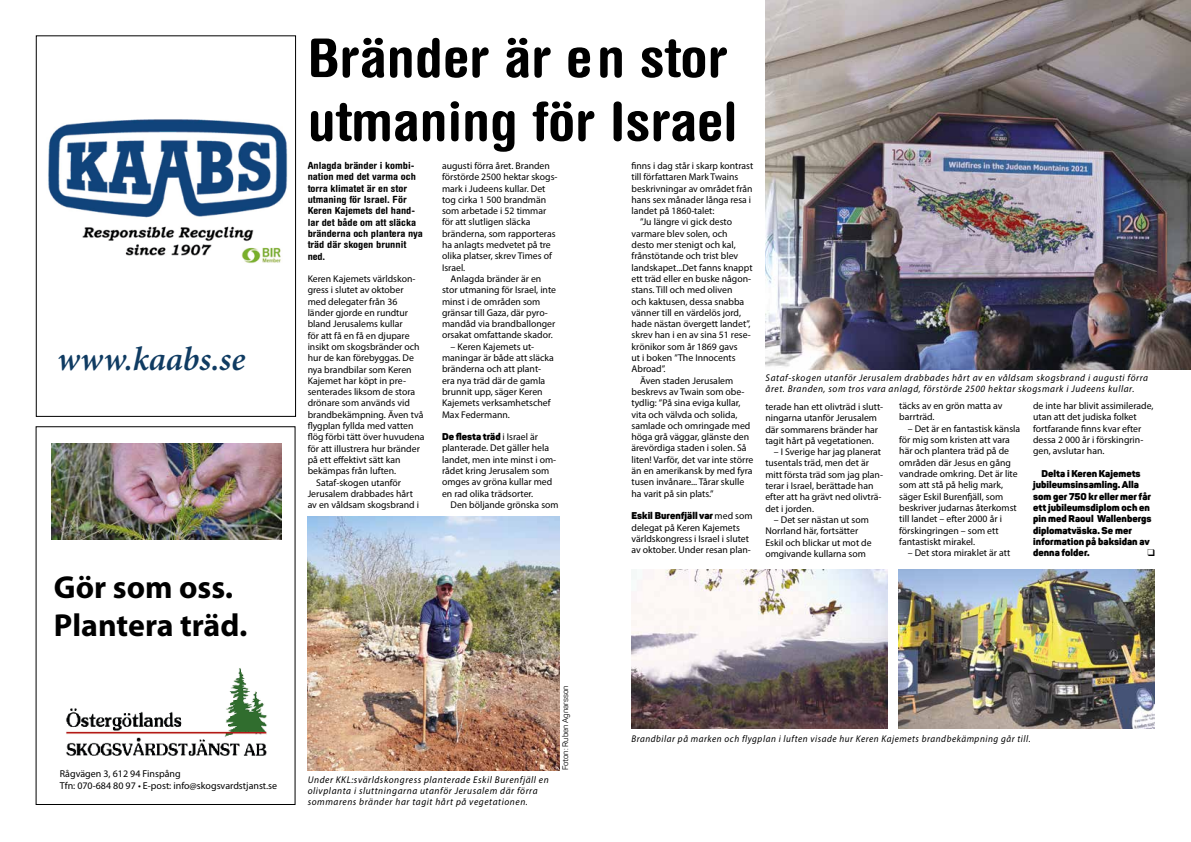
<style>
.page{position:relative;width:1191px;height:842px;background:#fff}
.page>*{position:absolute;margin:0;border:0;box-sizing:border-box;transform-origin:0 0}
.t1{font:700 condensed 53px/63.6px "Context Rounded Condensed S Si";color:#000;scale:1.15 1}
.t2{font:italic 600 33.8px "Minion Pro";color:#0f3b62}
.t3{font:700 31.9px/38.3px "Myriad Pro";color:#000}
.t4{font:10px/12px "Myriad Pro";color:#000}
.t5{font:9.8px/11.3px "Myriad Pro";color:#000}
.t6{font:italic 9.8px/11.3px "Myriad Pro";letter-spacing:.06em;color:#000;scale:.96 1}
.t7{font:900 9.8px/11.3px "Panton";color:#000}
.t8{font:700 condensed 9.8px/11.3px "Context Rounded Condensed S Si";color:#000;scale:1.15 1}
.t9{font:italic 9.8px "Myriad Pro";letter-spacing:.06em;color:#000;scale:.94 1}
.t10{font:8px "Panton";color:#000}
.s1{font-family:"Myriad Pro";font-weight:400}
</style>
<div class="page">
<img style="left:308px;top:517px;width:251px;height:253px">
<img style="left:48px;top:119px;width:240px;height:144px">
<div style="left:36px;top:36px;width:260px;height:380px;border:1px solid #000"></div>
<svg style="left:477px;top:648px;width:13px;height:13px"></svg>
<img style="left:765px;top:0;width:426px;height:369px">
<img style="left:631px;top:569px;width:256px;height:159px">
<img style="left:66px;top:668px;width:201px;height:88px">
<img style="left:51px;top:444px;width:230px;height:95px">
<img style="left:899px;top:569px;width:256px;height:159px">
<h2 class="t2" style="left:57px;top:335px;width:190px">www.kaabs.se</h2>
<h3 class="t3" style="left:54px;top:567px;width:195px">Gör som oss.<br>Plantera träd.</h3>
<p class="t4" style="left:60px;top:767px;width:219px">Rågvägen 3, 612 94 Finspång<br>Tfn: 070-684 80 97 • E-post: info@skogsvardstjanst.se</p>
<h1 class="t1" style="left:308px;top:25px;width:375px">Bränder är en stor utmaning för Israel</h1>
<p class="t8" style="left:308px;top:160px;width:102px">Anlagda bränder i kombi&shy;nation med det varma och torra klimatet är en stor utmaning för Israel. För<br>Keren Kajemets del hand&shy;lar det både om att släcka bränderna och plantera nya träd där skogen brunnit ned.</p>
<p class="t5" style="left:308px;top:273px;width:109px">Keren Kajemets världskon-</p>
<p class="t5" style="left:308px;top:284px;width:97px">gress i slutet av oktober</p>
<p class="t5" style="left:308px;top:296px;width:91px">med delegater från 36</p>
<p class="t5" style="left:308px;top:307px;width:102px">länder gjorde en rundtur</p>
<p class="t5" style="left:308px;top:318px;width:96px">bland Jerusalems kullar</p>
<p class="t5" style="left:308px;top:330px;width:103px">för att få en få en djupare</p>
<p class="t5" style="left:308px;top:341px;width:113px">insikt om skogsbränder och</p>
<p class="t5" style="left:308px;top:352px;width:108px">hur de kan förebyggas. De</p>
<p class="t5" style="left:308px;top:363px;width:105px">nya brandbilar som Keren</p>
<p class="t5" style="left:308px;top:375px;width:100px">Kajemet har köpt in pre-</p>
<p class="t5" style="left:308px;top:386px;width:109px">senterades liksom de stora</p>
<p class="t5" style="left:308px;top:397px;width:104px">drönare som används vid</p>
<p class="t5" style="left:308px;top:409px;width:117px">brandbekämpning. Även två</p>
<p class="t5" style="left:308px;top:420px;width:107px">flygplan fyllda med vatten</p>
<p class="t5" style="left:308px;top:431px;width:118px">flög förbi tätt över huvudena</p>
<p class="t5" style="left:308px;top:443px;width:114px">för att illustrera hur bränder</p>
<p class="t5" style="left:308px;top:454px;width:95px">på ett effektivt sätt kan</p>
<p class="t5" style="left:308px;top:465px;width:90px">bekämpas från luften.</p>
<p class="t5" style="left:316px;top:476px;width:86px">Sataf-skogen utanför</p>
<p class="t5" style="left:308px;top:488px;width:107px">Jerusalem drabbades hårt</p>
<p class="t5" style="left:308px;top:499px;width:113px">av en våldsam skogsbrand i</p>
<p class="t5" style="left:442px;top:160px;width:109px">augusti förra året. Branden</p>
<p class="t5" style="left:442px;top:171px;width:117px">förstörde 2500 hektar skogs-</p>
<p class="t5" style="left:442px;top:182px;width:105px">mark i Judeens kullar. Det</p>
<p class="t5" style="left:442px;top:194px;width:106px">tog cirka 1 500 brandmän</p>
<p class="t5" style="left:442px;top:205px;width:106px">som arbetade i 52 timmar</p>
<p class="t5" style="left:442px;top:216px;width:90px">för att slutligen släcka</p>
<p class="t5" style="left:442px;top:228px;width:115px">bränderna, som rapporteras</p>
<p class="t5" style="left:442px;top:239px;width:110px">ha anlagts medvetet på tre</p>
<p class="t5" style="left:442px;top:250px;width:111px">olika platser, skrev Times of</p>
<p class="t5" style="left:442px;top:262px;width:25px">Israel.</p>
<p class="t5" style="left:450px;top:273px;width:92px">Anlagda bränder är en</p>
<p class="t5" style="left:442px;top:284px;width:115px">stor utmaning för Israel, inte</p>
<p class="t5" style="left:442px;top:295px;width:100px">minst i de områden som</p>
<p class="t5" style="left:442px;top:307px;width:107px">gränsar till Gaza, där pyro-</p>
<p class="t5" style="left:442px;top:318px;width:115px">mandåd via brandballonger</p>
<p class="t5" style="left:442px;top:329px;width:112px">orsakat omfattande skador.</p>
<p class="t5" style="left:442px;top:341px;width:113px;text-indent:9px">– Keren Kajemets ut&shy;maningar är både att släcka bränderna och att plant&shy;era nya träd där de gamla brunnit upp, säger Keren<br>Kajemets verksamhetschef<br>Max Federmann.</p>
<p class="t7" style="left:442px;top:431px;width:97px">De flesta träd <span class="s1">i Israel är</span></p>
<p class="t5" style="left:442px;top:442px;width:116px">planterade. Det gäller hela landet, men inte minst i om&shy;rådet kring Jerusalem som omges av gröna kullar med en rad olika trädsorter.</p>
<p class="t5" style="left:450px;top:499px;width:109px">Den böljande grönska som</p>
<p class="t5" style="left:631px;top:160px;width:123px">finns i dag står i skarp kontrast</p>
<p class="t5" style="left:631px;top:171px;width:108px">till författaren Mark Twains</p>
<p class="t5" style="left:631px;top:182px;width:122px">beskrivningar av området från</p>
<p class="t5" style="left:631px;top:194px;width:121px">hans sex månader långa resa i</p>
<p class="t5" style="left:631px;top:205px;width:84px">landet på 1860-talet:</p>
<p class="t5" style="left:640px;top:216px;width:94px">”Ju längre vi gick desto</p>
<p class="t5" style="left:631px;top:228px;width:97px">varmare blev solen, och</p>
<p class="t5" style="left:631px;top:239px;width:106px">desto mer stenigt och kal,</p>
<p class="t5" style="left:631px;top:250px;width:108px">frånstötande och trist blev</p>
<p class="t5" style="left:631px;top:261px;width:123px">landskapet...Det fanns knappt</p>
<p class="t5" style="left:631px;top:273px;width:121px">ett träd eller en buske någon-</p>
<p class="t5" style="left:631px;top:284px;width:102px">stans. Till och med oliven</p>
<p class="t5" style="left:631px;top:295px;width:114px">och kaktusen, dessa snabba</p>
<p class="t5" style="left:631px;top:307px;width:111px">vänner till en värdelös jord,</p>
<p class="t5" style="left:631px;top:318px;width:120px">hade nästan övergett landet”,</p>
<p class="t5" style="left:631px;top:329px;width:121px">skrev han i en av sina 51 rese-</p>
<p class="t5" style="left:631px;top:341px;width:108px">krönikor som år 1869 gavs</p>
<p class="t5" style="left:631px;top:352px;width:106px">ut i boken ”The Innocents</p>
<p class="t5" style="left:631px;top:363px;width:36px">Abroad”.</p>
<p class="t5" style="left:640px;top:375px;width:95px">Även staden Jerusalem</p>
<p class="t5" style="left:631px;top:386px;width:115px">beskrevs av Twain som obe-</p>
<p class="t5" style="left:631px;top:397px;width:110px">tydlig: ”På sina eviga kullar,</p>
<p class="t5" style="left:631px;top:408px;width:107px">vita och välvda och solida,</p>
<p class="t5" style="left:631px;top:420px;width:120px">samlade och omringade med</p>
<p class="t5" style="left:631px;top:431px;width:119px">höga grå väggar, glänste den</p>
<p class="t5" style="left:631px;top:442px;width:117px">ärevördiga staden i solen. Så</p>
<p class="t5" style="left:631px;top:454px;width:123px">liten! Varför, det var inte större</p>
<p class="t5" style="left:631px;top:465px;width:123px">än en amerikansk by med fyra</p>
<p class="t5" style="left:631px;top:476px;width:114px">tusen invånare... Tårar skulle</p>
<p class="t5" style="left:631px;top:488px;width:84px">ha varit på sin plats.”</p>
<p class="t7" style="left:631px;top:510px;width:123px">Eskil Burenfjäll var <span class="s1">med som</span></p>
<p class="t5" style="left:631px;top:521px;width:121px">delegat på Keren Kajemets världskongress i Israel i slutet av oktober. Under resan plan-</p>
<p class="t6" style="left:765px;top:372px;width:400px">Sataf-skogen utanför Jerusalem drabbades hårt av en våldsam skogsbrand i augusti förra året. Branden, som tros vara anlagd, förstörde 2500 hektar skogsmark i Judeens kullar.</p>
<p class="t5" style="left:765px;top:401px;width:119px">terade han ett olivträd i slutt&shy;ningarna utanför Jerusalem där sommarens bränder har tagit hårt på vegetationen.</p>
<p class="t5" style="left:765px;top:446px;width:119px;text-indent:9px">– I Sverige har jag planerat tusentals träd, men det är mitt första träd som jag plan&shy;terar i Israel, berättade han efter att ha grävt ned olivträ&shy;det i jorden.</p>
<p class="t5" style="left:765px;top:514px;width:108px;text-indent:9px">– Det ser nästan ut som<br>Norrland här, fortsätter<br>Eskil och blickar ut mot de omgivande kullarna som</p>
<p class="t5" style="left:899px;top:400px;width:105px">täcks av en grön matta av barrträd.</p>
<p class="t5" style="left:899px;top:423px;width:122px;text-indent:9px">– Det är en fantastisk känsla för mig som kristen att vara här och plantera träd på de områden där Jesus en gång vandrade omkring. Det är lite som att stå på helig mark, säger Eskil Burenfjäll, som beskriver judarnas återkomst till landet – efter 2000 år i förskingringen – som ett fantastiskt mirakel.</p>
<p class="t5" style="left:907px;top:547px;width:104px">– Det stora miraklet är att</p>
<p class="t5" style="left:1033px;top:400px;width:122px">de inte har blivit assimilerade, utan att det judiska folket fortfarande finns kvar efter dessa 2 000 år i förskingrin&shy;gen, avslutar han.</p>
<p class="t7" style="left:1033px;top:468px;width:120px;text-indent:9px">Delta i Keren Kajemets jubileumsinsamling. Alla som ger 750 kr eller mer får ett jubileumsdiplom och en pin med Raoul Wallenbergs diplomatväska. Se mer information på baksidan av denna folder.</p>
<p class="t6" style="left:308px;top:774px;width:253px">Under KKL:svärldskongress planterade Eskil Burenfjäll en olivplanta i sluttningarna utanför Jerusalem där förra sommarens bränder har tagit hårt på vegetationen.</p>
<p class="t10" style="left:560px;top:770px;width:86px;rotate:-90deg">Foton: Ruben Agnarsson</p>
<p class="t9" style="left:631px;top:732px;width:426px">Brandbilar på marken och flygplan i luften visade hur Keren Kajemets brandbekämpning går till.</p>
</div>
